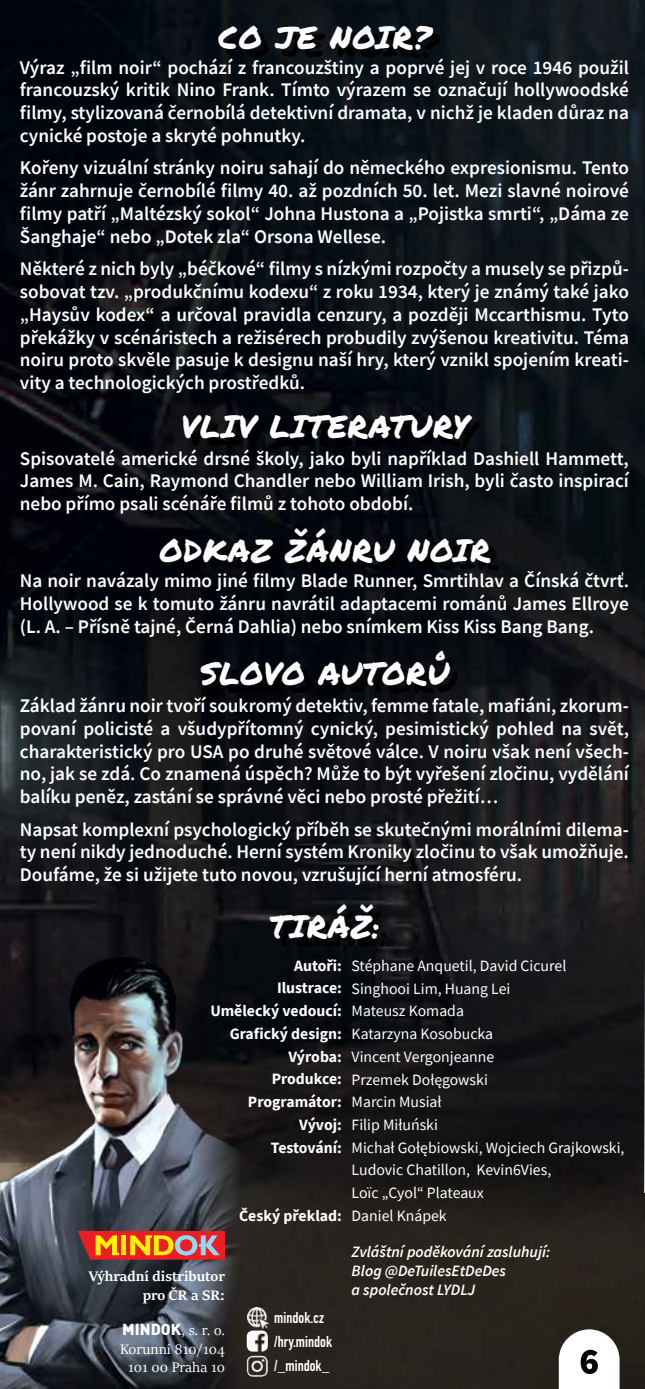
<style>
.page{position:relative;width:645px;height:1389px;background:#fff}
.page>*{position:absolute;margin:0;border:0;box-sizing:border-box;transform-origin:0 0}
.t1{font:31.5px "Permanent Marker";letter-spacing:.025em;color:#fff}
.t2{font:600 19.25px/22.8px "Source Sans Pro";color:#fff;text-align:justify}
.t3{font:15.75px/22.8px "Source Sans Pro";color:#fff}
.t4{font:700 15.75px/22.8px "Source Sans Pro";color:#fff;text-align:right}
.t5{font:italic 600 15.75px/18.9px "Source Sans Pro";color:#fff}
.t6{font:15.58px/18.7px "Sitka Display";color:#fff;text-align:center}
.t7{font:700 15.58px/18.7px "Sitka Display";color:#fff;text-align:right}
.t8{font:700 15.58px/24.2px "DIN Condensed";color:#fff}
.s1{font-family:"DINCE";font-weight:900}
</style>
<div class="page">
<img style="left:1px;top:0;width:644px;height:752px">
<svg style="left:1px;top:752px;width:644px;height:637px;background:#1a191a"></svg>
<img style="left:0;top:0;width:1px;height:1389px">
<img style="left:637px;top:0;width:8px;height:137px">
<img style="left:644px;top:944px;width:1px;height:249px">
<img style="left:0;top:920px;width:352px;height:469px">
<svg style="left:225px;top:33px;width:215px;height:25px;background:#06090d"></svg>
<svg style="left:190px;top:422px;width:289px;height:24px;background:#040509"></svg>
<svg style="left:166px;top:535px;width:332px;height:35px;background:#03050a"></svg>
<div style="left:208px;top:658px;width:249px;height:35px;background:linear-gradient(to right,#010309,#08090c)"></div>
<svg style="left:277px;top:911px;width:109px;height:35px;background:#0a0b0e"></svg>
<svg style="left:78px;top:1231px;width:147px;height:29px;background:#dc5f34"></svg>
<img style="left:247px;top:1307px;width:22px;height:21px">
<img style="left:247px;top:1356px;width:21px;height:21px">
<img style="left:247px;top:1331px;width:21px;height:21px">
<svg style="left:559px;top:1329px;width:60px;height:60px"></svg>
<h1 class="t1" style="left:219px;top:15px;width:214px">CO JE NOIR?</h1>
<p class="t2" style="left:20px;top:56px;width:611px">Výraz „film noir“ pochází z francouzštiny a poprvé jej v roce 1946 použil francouzský kritik Nino Frank. Tímto výrazem se označují hollywoodské filmy, stylizovaná černobílá detektivní dramata, v nichž je kladen důraz na cynické postoje a skryté pohnutky.</p>
<p class="t2" style="left:20px;top:156px;width:611px">Kořeny vizuální stránky noiru sahají do německého expresionismu. Tento žánr zahrnuje černobílé filmy 40. až pozdních 50. let. Mezi slavné noirové filmy patří „Maltézský sokol“ Johna Hustona a „Pojistka smrti“, „Dáma ze Šanghaje“ nebo „Dotek zla“ Orsona Wellese.</p>
<p class="t2" style="left:20px;top:257px;width:611px">Některé z nich byly „béčkové“ filmy s nízkými rozpočty a musely se přizpů&shy;sobovat tzv. „produkčnímu kodexu“ z roku 1934, který je známý také jako „Haysův kodex“ a určoval pravidla cenzury, a později Mccarthismu. Tyto překážky v scénáristech a režisérech probudily zvýšenou kreativitu. Téma noiru proto skvěle pasuje k designu naší hry, který vznikl spojením kreati&shy;vity a technologických prostředků.</p>
<h1 class="t1" style="left:181px;top:403px;width:289px">VLIV LITERATURY</h1>
<p class="t2" style="left:20px;top:447px;width:611px">Spisovatelé americké drsné školy, jako byli například Dashiell Hammett, James M. Cain, Raymond Chandler nebo William Irish, byli často inspirací nebo přímo psali scénáře filmů z tohoto období.</p>
<h1 class="t1" style="left:159px;top:527px;width:333px">ODKAZ ŽÁNRU NOIR</h1>
<p class="t2" style="left:20px;top:569px;width:611px">Na noir navázaly mimo jiné filmy Blade Runner, Smrtihlav a Čínská čtvrť.<br>Hollywood se k tomuto žánru navrátil adaptacemi románů James Ellroye (L. A. – Přísně tajné, Černá Dahlia) nebo snímkem Kiss Kiss Bang Bang.</p>
<h1 class="t1" style="left:201px;top:650px;width:250px">SLOVO AUTORŮ</h1>
<p class="t2" style="left:20px;top:694px;width:611px">Základ žánru noir tvoří soukromý detektiv, femme fatale, mafiáni, zkorum&shy;povaní policisté a všudypřítomný cynický, pesimistický pohled na svět, charakteristický pro USA po druhé světové válce. V noiru však není všech&shy;no, jak se zdá. Co znamená úspěch? Může to být vyřešení zločinu, vydělání balíku peněz, zastání se správné věci nebo prosté přežití…</p>
<p class="t2" style="left:20px;top:818px;width:611px">Napsat komplexní psychologický příběh se skutečnými morálními dilema&shy;ty není nikdy jednoduché. Herní systém Kroniky zločinu to však umožňuje.<br>Doufáme, že si užijete tuto novou, vzrušující herní atmosféru.</p>
<h1 class="t1" style="left:270px;top:903px;width:112px">TIRÁŽ:</h1>
<p class="t4" style="left:210px;top:954px;width:133px">Autoři:<br>Ilustrace:<br>Umělecký vedoucí:<br>Grafický design:<br>Výroba:<br>Produkce:<br>Programátor:<br>Vývoj:<br>Testování:</p>
<p class="t7" style="left:252px;top:1199px;width:84px">pro ČR a SR:</p>
<p class="t4" style="left:239px;top:1204px;width:104px">Český překlad:</p>
<p class="t7" style="left:89px;top:1266px;width:138px">Výhradní distributor pro ČR a SR:</p>
<p class="t6" style="left:120px;top:1320px;width:106px"><span class="s1">MINDOK</span>, s. r. o.<br>Korunní 810/104<br>101 00 Praha 10</p>
<p class="t8" style="left:274px;top:1305px;width:59px">mindok.cz /hry.mindok /_mindok_</p>
<p class="t3" style="left:352px;top:954px;width:274px">Stéphane Anquetil, David Cicurel<br>Singhooi Lim, Huang Lei<br>Mateusz Komada<br>Katarzyna Kosobucka<br>Vincent Vergonjeanne<br>Przemek Dołęgowski<br>Marcin Musiał<br>Filip Miłuński<br>Michał Gołębiowski, Wojciech Grajkowski,<br>Ludovic Chatillon, Kevin6Vies,<br>Loïc „Cyol“ Plateaux<br>Daniel Knápek</p>
<p class="t5" style="left:352px;top:1242px;width:200px">Zvláštní poděkování zasluhují:<br>Blog @DeTuilesEtDeDes<br>a společnost LYDLJ</p>
</div>
